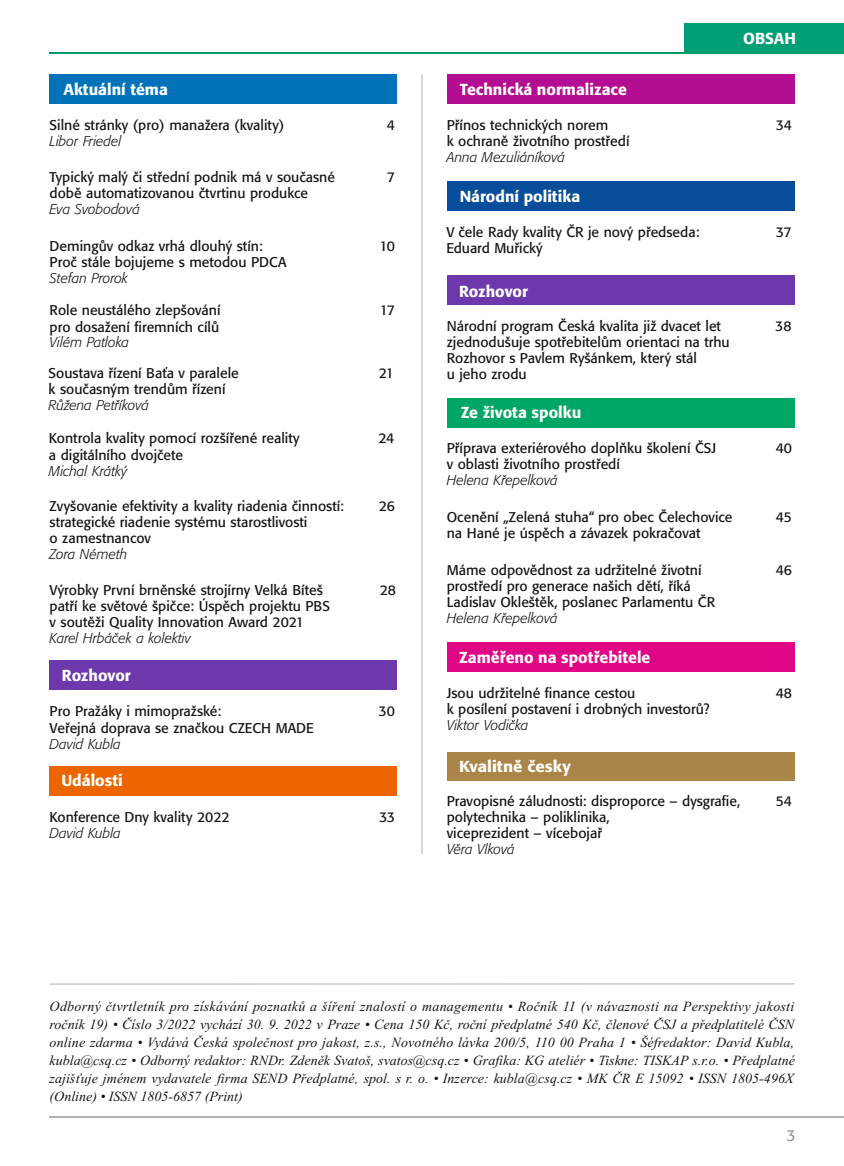
<style>
.page{position:relative;width:844px;height:1166px;background:#fff}
.page>*{position:absolute;margin:0;border:0;box-sizing:border-box;transform-origin:0 0}
.t1{font:500 15.75px "Formata";color:#fff}
.t2{font:500 15.75px "Formata";color:#fff;scale:1.06 1}
.t3{font:15.75px "Formata";color:#999}
.t4{font:14px/16.1px "Formata";color:#141414}
.t5{font:italic 14px/17.8px "Times New Roman";color:#141414;text-align:justify}
.t6{font:italic 300 14px "Formata";color:#141414}
</style>
<div class="page">
<hr style="left:50px;top:1116px;width:793px;height:1px;background:#adb0b0">
<div style="left:684px;top:23px;width:159px;height:30px;background:#009e73"></div>
<hr style="left:50px;top:52px;width:793px;height:1px;background:#009e63">
<hr style="left:50px;top:983px;width:744px;height:1px;background:#adb0b0">
<hr style="left:421px;top:74px;width:1px;height:780px;background:#adb0b0">
<div style="left:50px;top:74px;width:347px;height:30px;background:#0073b8"></div>
<div style="left:50px;top:765px;width:347px;height:30px;background:#eb6600"></div>
<div style="left:446px;top:642px;width:348px;height:30px;background:#e00585"></div>
<div style="left:446px;top:752px;width:348px;height:28px;background:#ab8547"></div>
<div style="left:446px;top:275px;width:348px;height:30px;background:#6e38ad"></div>
<div style="left:50px;top:660px;width:347px;height:30px;background:#6e38ad"></div>
<div style="left:446px;top:74px;width:348px;height:30px;background:#b30d91"></div>
<div style="left:446px;top:181px;width:348px;height:30px;background:#084d99"></div>
<div style="left:446px;top:398px;width:348px;height:29px;background:#00a663"></div>
<p class="t1" style="left:63px;top:80px;width:106px">Aktuální téma</p>
<p class="t4" style="left:50px;top:117px;width:236px">Silné stránky (pro) manažera (kvality)</p>
<p class="t4" style="left:386px;top:117px;width:10px">4</p>
<p class="t6" style="left:50px;top:133px;width:73px">Libor Friedel</p>
<p class="t4" style="left:50px;top:169px;width:287px">Typický malý či střední podnik má v současné</p>
<p class="t4" style="left:386px;top:169px;width:10px">7</p>
<p class="t4" style="left:50px;top:185px;width:260px">době automatizovanou čtvrtinu produkce</p>
<p class="t6" style="left:50px;top:201px;width:92px">Eva Svobodová</p>
<p class="t4" style="left:50px;top:238px;width:214px">Demingův odkaz vrhá dlouhý stín:</p>
<p class="t4" style="left:379px;top:238px;width:17px">10</p>
<p class="t4" style="left:50px;top:254px;width:238px">Proč stále bojujeme s metodou PDCA</p>
<p class="t6" style="left:50px;top:270px;width:80px">Stefan Prorok</p>
<p class="t4" style="left:50px;top:302px;width:172px">Role neustálého zlepšování</p>
<p class="t4" style="left:380px;top:302px;width:16px">17</p>
<p class="t4" style="left:50px;top:318px;width:171px">pro dosažení firemních cílů</p>
<p class="t6" style="left:50px;top:334px;width:81px">Vilém Patloka</p>
<p class="t4" style="left:49px;top:365px;width:192px">Soustava řízení Baťa v paralele</p>
<p class="t4" style="left:379px;top:365px;width:17px">21</p>
<p class="t4" style="left:49px;top:381px;width:178px">k současným trendům řízení</p>
<p class="t6" style="left:49px;top:397px;width:102px">Růžena Petříková</p>
<p class="t4" style="left:49px;top:430px;width:252px">Kontrola kvality pomocí rozšířené reality</p>
<p class="t4" style="left:378px;top:430px;width:17px">24</p>
<p class="t4" style="left:49px;top:446px;width:136px">a digitálního dvojčete</p>
<p class="t6" style="left:49px;top:462px;width:80px">Michal Krátký</p>
<p class="t4" style="left:50px;top:498px;width:296px">Zvyšovanie efektivity a kvality riadenia činností:</p>
<p class="t4" style="left:379px;top:498px;width:17px">26</p>
<p class="t4" style="left:50px;top:514px;width:259px">strategické riadenie systému starostlivosti o zamestnancov</p>
<p class="t6" style="left:50px;top:546px;width:79px">Zora Németh</p>
<p class="t4" style="left:50px;top:581px;width:274px">Výrobky První brněnské strojírny Velká Bíteš</p>
<p class="t4" style="left:380px;top:581px;width:18px">28</p>
<p class="t4" style="left:50px;top:598px;width:282px">patří ke světové špičce: Úspěch projektu PBS v soutěži Quality Innovation Award 2021</p>
<p class="t6" style="left:50px;top:629px;width:143px">Karel Hrbáček a kolektiv</p>
<p class="t1" style="left:62px;top:666px;width:70px">Rozhovor</p>
<p class="t4" style="left:50px;top:703px;width:173px">Pro Pražáky i mimopražské:</p>
<p class="t4" style="left:378px;top:703px;width:18px">30</p>
<p class="t4" style="left:50px;top:719px;width:265px">Veřejná doprava se značkou CZECH MADE</p>
<p class="t6" style="left:50px;top:735px;width:73px">David Kubla</p>
<p class="t1" style="left:61px;top:771px;width:63px">Události</p>
<p class="t4" style="left:50px;top:809px;width:181px">Konference Dny kvality 2022</p>
<p class="t4" style="left:379px;top:809px;width:17px">33</p>
<p class="t6" style="left:50px;top:824px;width:73px">David Kubla</p>
<p class="t1" style="left:459px;top:80px;width:169px">Technická normalizace</p>
<p class="t1" style="left:743px;top:29px;width:54px">OBSAH</p>
<p class="t4" style="left:446px;top:117px;width:163px">Přínos technických norem</p>
<p class="t4" style="left:775px;top:117px;width:18px">34</p>
<p class="t4" style="left:446px;top:133px;width:184px">k ochraně životního prostředí</p>
<p class="t6" style="left:446px;top:149px;width:120px">Anna Mezuliáníková</p>
<p class="t1" style="left:459px;top:187px;width:122px">Národní politika</p>
<p class="t4" style="left:446px;top:224px;width:254px">V čele Rady kvality ČR je nový předseda:</p>
<p class="t4" style="left:775px;top:224px;width:17px">37</p>
<p class="t4" style="left:446px;top:240px;width:98px">Eduard Muřický</p>
<p class="t1" style="left:459px;top:281px;width:70px">Rozhovor</p>
<p class="t4" style="left:446px;top:318px;width:275px">Národní program Česká kvalita již dvacet let</p>
<p class="t4" style="left:775px;top:318px;width:18px">38</p>
<p class="t4" style="left:446px;top:334px;width:284px">zjednodušuje spotřebitelům orientaci na trhu<br>Rozhovor s Pavlem Ryšánkem, který stál<br>u jeho zrodu</p>
<p class="t1" style="left:460px;top:403px;width:122px">Ze života spolku</p>
<p class="t4" style="left:446px;top:440px;width:271px">Příprava exteriérového doplňku školení ČSJ</p>
<p class="t4" style="left:775px;top:440px;width:18px">40</p>
<p class="t4" style="left:446px;top:456px;width:174px">v oblasti životního prostředí</p>
<p class="t6" style="left:446px;top:472px;width:112px">Helena Křepelková</p>
<p class="t4" style="left:446px;top:508px;width:287px">Ocenění „Zelená stuha“ pro obec Čelechovice</p>
<p class="t4" style="left:775px;top:508px;width:18px">45</p>
<p class="t4" style="left:446px;top:525px;width:255px">na Hané je úspěch a závazek pokračovat</p>
<p class="t4" style="left:446px;top:562px;width:256px">Máme odpovědnost za udržitelné životní</p>
<p class="t4" style="left:775px;top:562px;width:18px">46</p>
<p class="t4" style="left:446px;top:578px;width:270px">prostředí pro generace našich dětí, říká<br>Ladislav Okleštěk, poslanec Parlamentu ČR</p>
<p class="t6" style="left:446px;top:610px;width:112px">Helena Křepelková</p>
<p class="t1" style="left:459px;top:648px;width:193px">Zaměřeno na spotřebitele</p>
<p class="t4" style="left:446px;top:685px;width:190px">Jsou udržitelné finance cestou</p>
<p class="t4" style="left:775px;top:685px;width:18px">48</p>
<p class="t4" style="left:446px;top:701px;width:264px">k posílení postavení i drobných investorů?</p>
<p class="t6" style="left:446px;top:717px;width:83px">Viktor Vodička</p>
<p class="t2" style="left:459px;top:756px;width:107px">Kvalitně česky</p>
<p class="t4" style="left:446px;top:793px;width:295px">Pravopisné záludnosti: disproporce – dysgrafie,</p>
<p class="t4" style="left:775px;top:793px;width:18px">54</p>
<p class="t4" style="left:446px;top:809px;width:164px">polytechnika – poliklinika, viceprezident – vícebojař</p>
<p class="t6" style="left:446px;top:841px;width:70px">Věra Vlková</p>
<p class="t5" style="left:50px;top:999px;width:746px">Odborný čtvrtletník pro získávání poznatků a šíření znalostí o managementu • Ročník 11 (v návaznosti na Perspektivy jakosti ročník 19) • Číslo 3/2022 vychází 30. 9. 2022 v Praze • Cena 150 Kč, roční předplatné 540 Kč, členové ČSJ a předplatitelé ČSN online zdarma • Vydává Česká společnost pro jakost, z.s., Novotného lávka 200/5, 110 00 Praha 1 • Šéfredaktor: David Kubla, kubla@csq.cz • Odborný redaktor: RNDr. Zdeněk Svatoš, svatos@csq.cz • Grafika: KG ateliér • Tiskne: TISKAP s.r.o. • Předplatné zajišťuje jménem vydavatele firma SEND Předplatné, spol. s r. o. • Inzerce: kubla@csq.cz • MK ČR E 15092 • ISSN 1805-496X (Online) • ISSN 1805-6857 (Print)</p>
<p class="t3" style="left:786px;top:1125px;width:11px">3</p>
</div>
